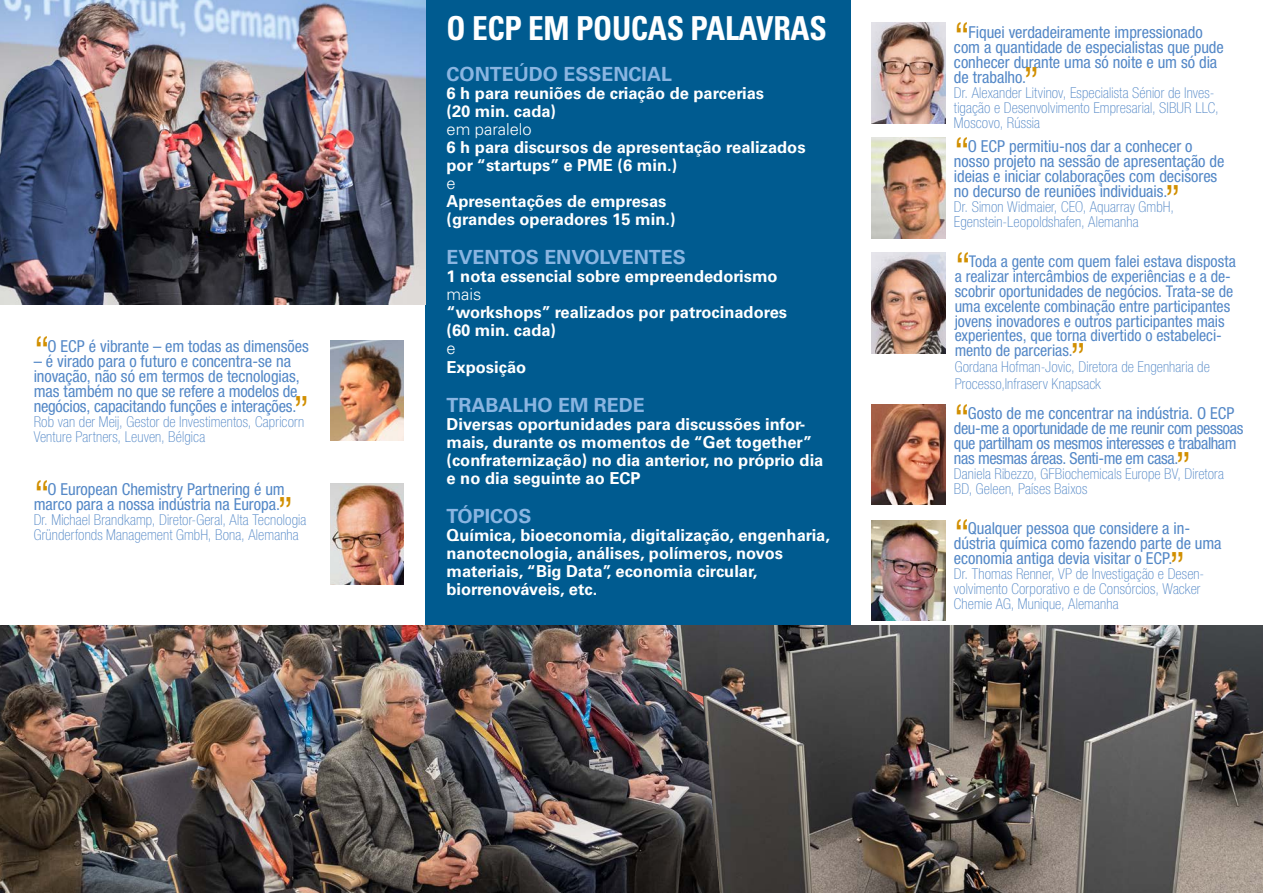
<style>
.page{position:relative;width:1263px;height:893px;background:#fff}
.page>*{position:absolute;margin:0;border:0;box-sizing:border-box;transform-origin:0 0}
.t1{font:condensed 40.5px "Helvetica Neue LT Std";color:#d18f00}
.t2{font:700 condensed 33px "Univers LT Std";letter-spacing:-.01em;color:#fff;scale:.95 1}
.t3{font:700 19.5px "Univers LT Std";color:#8ab5e1}
.t4{font:condensed 16.5px/15px "Helvetica Neue LT Std";letter-spacing:-.005em;color:#5488c7}
.t5{font:700 16.5px/18px "Univers LT Std";color:#fff}
.t6{font:300 16.5px "Univers LT Std";color:#fff}
.t7{font:condensed 16.2px/14.9px "Helvetica Neue LT Std";color:#5488c7}
.t8{font:100 condensed 15px/15px "Helvetica Neue LT Std";letter-spacing:.01em;color:#5488c7}
</style>
<div class="page">
<img style="left:0;top:624px;width:675px;height:269px">
<img style="left:675px;top:624px;width:588px;height:269px">
<div style="left:425px;top:0;width:425px;height:624px;background:#005b90"></div>
<img style="left:0;top:0;width:425px;height:305px">
<img style="left:872px;top:252px;width:73px;height:101px">
<img style="left:872px;top:137px;width:73px;height:101px">
<img style="left:872px;top:23px;width:73px;height:100px">
<img style="left:872px;top:404px;width:73px;height:101px">
<img style="left:872px;top:520px;width:73px;height:101px">
<img style="left:330px;top:483px;width:74px;height:101px">
<img style="left:330px;top:340px;width:74px;height:101px">
<h1 class="t1" style="left:34px;top:327px;width:18px">“</h1>
<p class="t4" style="left:47px;top:338px;width:263px">O ECP é vibrante – em todas as dimensões</p>
<p class="t4" style="left:34px;top:353px;width:268px">– é virado para o futuro e concentra-se na inovação, não só em termos de tecnologias, mas também no que se refere a modelos de negócios, capacitando funções e interações.</p>
<p class="t8" style="left:34px;top:414px;width:272px">Rob van der Meij, Gestor de Investimentos, Capricorn</p>
<h1 class="t1" style="left:293px;top:387px;width:18px">”</h1>
<p class="t8" style="left:34px;top:429px;width:173px">Venture Partners, Leuven, Bélgica</p>
<h1 class="t1" style="left:34px;top:471px;width:18px">“</h1>
<p class="t4" style="left:34px;top:482px;width:253px;line-height:14.4px;text-align:right">O European Chemistry Partnering é um marco para a nossa indústria na Europa.</p>
<p class="t8" style="left:34px;top:512px;width:274px">Dr. Michael Brandkamp, Diretor-Geral, Alta Tecnologia</p>
<h1 class="t1" style="left:277px;top:488px;width:18px">”</h1>
<p class="t8" style="left:34px;top:527px;width:266px">Gründerfonds Management GmbH, Bona, Alemanha</p>
<h2 class="t2" style="left:446px;top:8px;width:402px">O ECP EM POUCAS PALAVRAS</h2>
<p class="t3" style="left:446px;top:63px;width:227px">CONTEÚDO ESSENCIAL</p>
<p class="t5" style="left:446px;top:84px;width:319px">6 h para reuniões de criação de parcerias (20 min. cada)</p>
<p class="t6" style="left:446px;top:119px;width:87px">em paralelo</p>
<p class="t5" style="left:446px;top:138px;width:361px">6 h para discursos de apresentação realizados por “startups” e PME (6 min.)</p>
<p class="t6" style="left:446px;top:173px;width:11px">e</p>
<p class="t5" style="left:446px;top:192px;width:230px">Apresentações de empresas (grandes operadores 15 min.)</p>
<p class="t3" style="left:446px;top:246px;width:241px">EVENTOS ENVOLVENTES</p>
<p class="t5" style="left:446px;top:267px;width:333px">1 nota essencial sobre empreendedorismo</p>
<p class="t6" style="left:446px;top:284px;width:36px">mais</p>
<p class="t5" style="left:446px;top:303px;width:342px">“workshops” realizados por patrocinadores (60 min. cada)</p>
<p class="t6" style="left:446px;top:338px;width:11px">e</p>
<p class="t5" style="left:446px;top:359px;width:81px">Exposição</p>
<p class="t3" style="left:446px;top:394px;width:200px">TRABALHO EM REDE</p>
<p class="t5" style="left:446px;top:416px;width:378px">Diversas oportunidades para discussões infor&shy;mais, durante os momentos de “Get together” (confraternização) no dia anterior, no próprio dia e no dia seguinte ao ECP</p>
<p class="t3" style="left:446px;top:505px;width:86px">TÓPICOS</p>
<p class="t5" style="left:446px;top:527px;width:385px">Química, bioeconomia, digitalização, engenharia, nanotecnologia, análises, polímeros, novos materiais, “Big Data”, economia circular, biorrenováveis, etc.</p>
<h1 class="t1" style="left:954px;top:13px;width:18px">“</h1>
<p class="t4" style="left:954px;top:24px;width:271px;text-indent:15px">Fiquei verdadeiramente impressionado com a quantidade de especialistas que pude conhecer durante uma só noite e um só dia de trabalho.</p>
<p class="t8" style="left:954px;top:85px;width:262px">Dr. Alexander Litvinov, Especialista Sénior de Inves-</p>
<h1 class="t1" style="left:1023px;top:58px;width:18px">”</h1>
<p class="t8" style="left:954px;top:100px;width:266px">tigação e Desenvolvimento Empresarial, SIBUR LLC,<br>Moscovo, Rússia</p>
<h1 class="t1" style="left:954px;top:128px;width:18px">“</h1>
<p class="t4" style="left:954px;top:139px;width:272px;text-indent:14px">O ECP permitiu-nos dar a conhecer o nosso projeto na sessão de apresentação de ideias e iniciar colaborações com decisores no decurso de reuniões individuais.</p>
<p class="t8" style="left:954px;top:199px;width:222px">Dr. Simon Widmaier, CEO, Aquarray GmbH,</p>
<h1 class="t1" style="left:1164px;top:176px;width:18px">”</h1>
<p class="t8" style="left:954px;top:214px;width:186px">Egenstein-Leopoldshafen, Alemanha</p>
<h1 class="t1" style="left:955px;top:243px;width:18px">“</h1>
<p class="t7" style="left:955px;top:254px;width:283px;text-indent:14px">Toda a gente com quem falei estava disposta a realizar intercâmbios de experiências e a de&shy;scobrir oportunidades de negócios. Trata-se de uma excelente combinação entre participantes jovens inovadores e outros participantes mais experientes, que torna divertido o estabeleci&shy;mento de parcerias.</p>
<p class="t8" style="left:955px;top:359px;width:257px">Gordana Hofman-Jovic, Diretora de Engenharia de</p>
<h1 class="t1" style="left:1070px;top:335px;width:18px">”</h1>
<p class="t8" style="left:955px;top:376px;width:148px">Processo,Infraserv Knapsack</p>
<h1 class="t1" style="left:954px;top:395px;width:18px">“</h1>
<p class="t4" style="left:954px;top:406px;width:291px;text-indent:14px">Gosto de me concentrar na indústria. O ECP deu-me a oportunidade de me reunir com pessoas que partilham os mesmos interesses e trabalham nas mesmas áreas. Senti-me em casa.</p>
<p class="t8" style="left:954px;top:466px;width:271px">Daniela Ribezzo, GFBiochemicals Europe BV, Diretora</p>
<h1 class="t1" style="left:1175px;top:443px;width:18px">”</h1>
<p class="t8" style="left:954px;top:481px;width:135px">BD, Geleen, Países Baixos</p>
<h1 class="t1" style="left:954px;top:510px;width:18px">“</h1>
<p class="t4" style="left:954px;top:521px;width:269px;text-indent:14px">Qualquer pessoa que considere a in&shy;dústria química como fazendo parte de uma economia antiga devia visitar o ECP.</p>
<p class="t8" style="left:954px;top:566px;width:252px">Dr. Thomas Renner, VP de Investigação e Desen-</p>
<h1 class="t1" style="left:1169px;top:543px;width:18px">”</h1>
<p class="t8" style="left:954px;top:581px;width:248px">volvimento Corporativo e de Consórcios, Wacker<br>Chemie AG, Munique, Alemanha</p>
</div>
